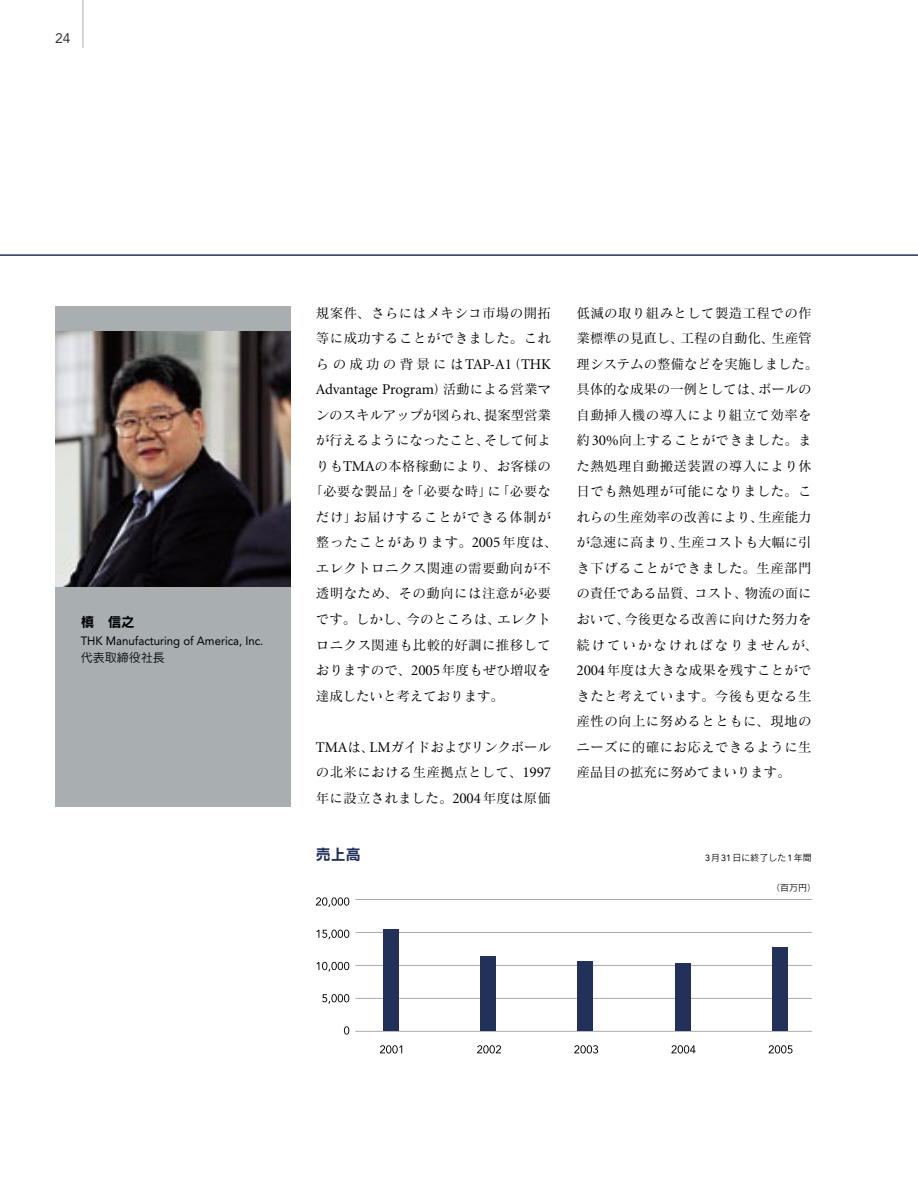
<style>
.page{position:relative;width:918px;height:1188px;background:#fff}
.page>*{position:absolute;margin:0;border:0;box-sizing:border-box;transform-origin:0 0}
.t1{font:15px "Rodin Pro B";color:#21315a}
.t2{font:14.85px "Minion";letter-spacing:-.005em;color:#000}
.t3{font:13.8px "Avenir";color:#393939}
.t4{font:13.5px/25.5px "Matisse Pro M";letter-spacing:.025em;color:#000;text-align:justify}
.t5{font:13.5px "Matisse Pro M";letter-spacing:-.01em;color:#000}
.t6{font:13.5px "Matisse Pro M";letter-spacing:-.005em;color:#000}
.t7{font:13.5px "Matisse Pro M";letter-spacing:.06em;color:#000}
.t8{font:13.5px "Matisse Pro M";letter-spacing:.05em;color:#000}
.t9{font:13.5px "Rodin Pro B";color:#000}
.t10{font:12px "Avenir";color:#000;scale:.95 1}
.t11{font:12px "Rodin Pro M";color:#000}
.t12{font:9px "Rodin Pro M";color:#000}
.s1{font-family:"Minion";font-size:14.85px}
.s2{font-family:"Minion";font-size:15.15px}
.s3{font-family:"Matisse Pro M";font-size:13.5px}
.s4{font-family:"Avenir"}
</style>
<div class="page">
<div style="left:55px;top:306px;width:235px;height:501px;background:#a9aeb1"></div>
<img style="left:55px;top:332px;width:235px;height:255px">
<hr style="left:355px;top:932px;width:457px;height:1px;background:#aaa">
<hr style="left:355px;top:965px;width:457px;height:1px;background:#aaa">
<hr style="left:355px;top:998px;width:457px;height:1px;background:#aaa">
<hr style="left:355px;top:1031px;width:457px;height:1px;background:#aaa">
<svg style="left:380px;top:1045px;width:22px;height:9px"></svg>
<svg style="left:477px;top:1045px;width:24px;height:9px"></svg>
<svg style="left:574px;top:1045px;width:24px;height:9px"></svg>
<svg style="left:671px;top:1045px;width:25px;height:9px"></svg>
<svg style="left:769px;top:1045px;width:24px;height:9px"></svg>
<hr style="left:355px;top:899px;width:457px;height:1px;background:#aaa">
<svg style="left:344px;top:1026px;width:5px;height:9px"></svg>
<svg style="left:322px;top:994px;width:27px;height:10px"></svg>
<svg style="left:316px;top:962px;width:33px;height:10px"></svg>
<svg style="left:316px;top:930px;width:33px;height:9px"></svg>
<svg style="left:316px;top:897px;width:33px;height:10px"></svg>
<div style="left:772px;top:948px;width:15px;height:83px;background:#21315a"></div>
<div style="left:675px;top:964px;width:15px;height:67px;background:#21315a"></div>
<div style="left:578px;top:962px;width:15px;height:69px;background:#21315a"></div>
<div style="left:481px;top:956px;width:15px;height:75px;background:#21315a"></div>
<div style="left:384px;top:930px;width:15px;height:101px;background:#21315a"></div>
<hr style="left:0;top:254px;width:918px;height:2px;background:#21315a">
<hr style="left:83px;top:0;width:1px;height:48px;background:#a9aeb1">
<p class="t3" style="left:55px;top:30px;width:17px">24</p>
<p class="t9" style="left:81px;top:613px;width:55px">槙　信之</p>
<p class="t10" style="left:81px;top:634px;width:194px">THK Manufacturing of America, Inc.</p>
<p class="t11" style="left:81px;top:650px;width:85px">代表取締役社長</p>
<p class="t4" style="left:316px;top:300px;width:237px">規案件、さらにはメキシコ市場の開拓等に成功することができました。これらの成功の背景には<span class="s1">TAP-A</span><span class="s2">1</span>（<span class="s1">THK</span></p>
<p class="t2" style="left:316px;top:382px;width:237px">Advantage Program<span class="s3">）活動による営業マ</span></p>
<p class="t5" style="left:316px;top:406px;width:237px">ンのスキルアップが図られ、提案型営業</p>
<p class="t5" style="left:316px;top:432px;width:237px">が行えるようになったこと、そして何よ</p>
<p class="t4" style="left:316px;top:453px;width:237px">りも<span class="s1">TMA</span>の本格稼動により、お客様の</p>
<p class="t4" style="left:309px;top:478px;width:243px">「必要な製品」を「必要な時」に「必要な</p>
<p class="t8" style="left:316px;top:508px;width:237px">だけ」お届けすることができる体制が</p>
<p class="t7" style="left:316px;top:534px;width:243px">整ったことがあります。<span class="s2">2005</span>年度は、</p>
<p class="t4" style="left:316px;top:555px;width:237px">エレクトロニクス関連の需要動向が不</p>
<p class="t4" style="left:316px;top:580px;width:237px">透明なため、その動向には注意が必要</p>
<p class="t6" style="left:316px;top:611px;width:237px">です。しかし、今のところは、エレクト</p>
<p class="t4" style="left:316px;top:631px;width:237px">ロニクス関連も比較的好調に推移して</p>
<p class="t4" style="left:316px;top:657px;width:237px">おりますので、<span class="s2">2005</span>年度もぜひ増収を</p>
<p class="t6" style="left:316px;top:687px;width:190px">達成したいと考えております。</p>
<p class="t4" style="left:316px;top:733px;width:237px"><span class="s1">TMA</span>は、<span class="s1">LM</span>ガイドおよびリンクボールの北米における生産拠点として、<span class="s2">1997</span>年に設立されました。<span class="s2">2004</span>年度は原価</p>
<p class="t4" style="left:577px;top:300px;width:243px;text-align:left">低減の取り組みとして製造工程での作業標準の見直し、工程の自動化、生産管理システムの整備などを実施しました。具体的な成果の一例としては、ボールの自動挿入機の導入により組立て効率を約<span class="s2">30</span><span class="s1">%</span>向上することができました。また熱処理自動搬送装置の導入により休日でも熱処理が可能になりました。これらの生産効率の改善により、生産能力が急速に高まり、生産コストも大幅に引き下げることができました。生産部門の責任である品質、コスト、物流の面において、今後更なる改善に向けた努力を続けていかなければなりませんが、<br><span class="s2">2004</span>年度は大きな成果を残すことができたと考えています。今後も更なる生産性の向上に努めるとともに、現地のニーズに的確にお応えできるように生産品目の拡充に努めてまいります。</p>
<p class="t1" style="left:316px;top:844px;width:46px">売上高</p>
<p class="t12" style="left:705px;top:852px;width:108px"><span class="s4">3</span>月<span class="s4">31</span>日に終了した<span class="s4">1</span>年間</p>
<p class="t12" style="left:771px;top:882px;width:46px">（百万円）</p>
</div>
